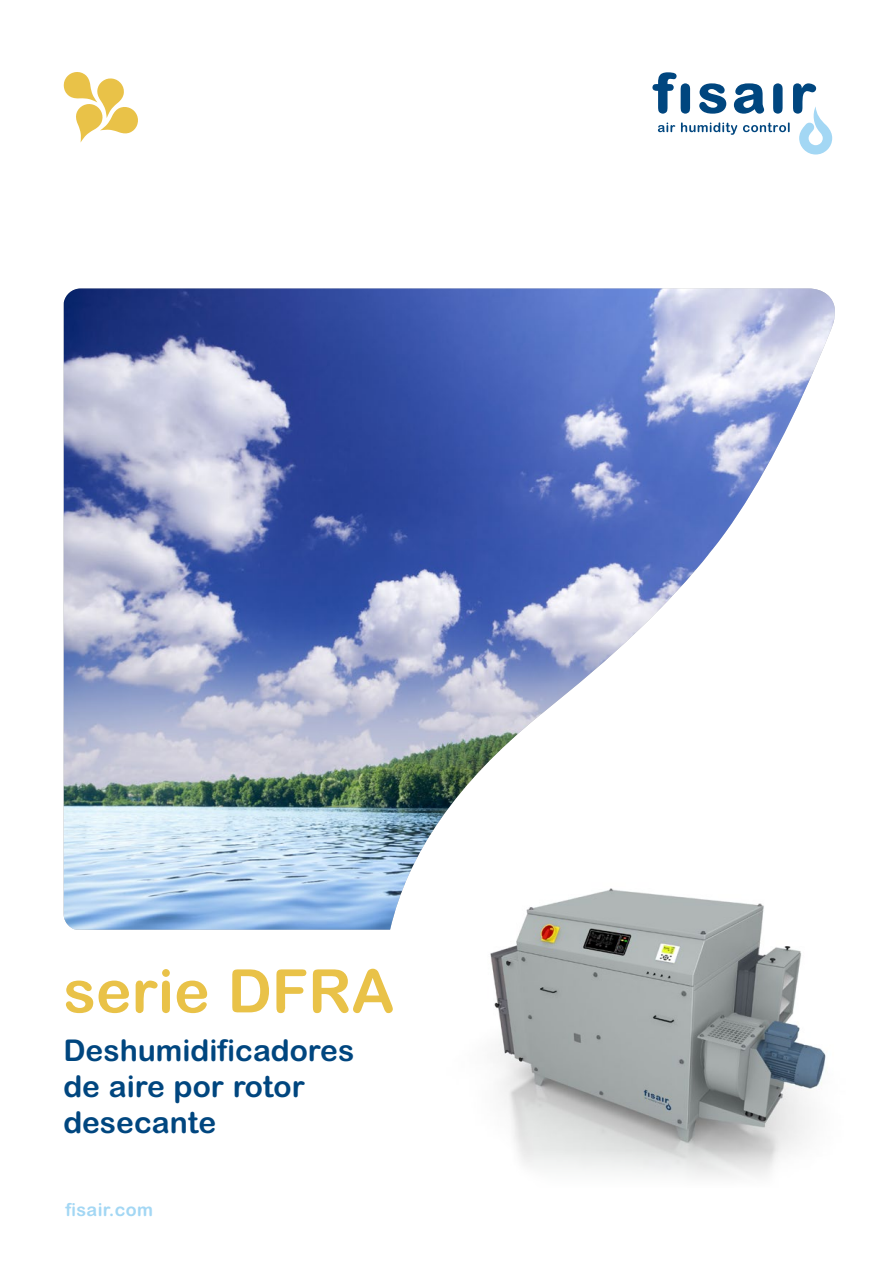
<style>
.page{position:relative;width:893px;height:1263px;background:#fff}
.page>*{position:absolute;margin:0;border:0;box-sizing:border-box;transform-origin:0 0}
.t1{font:700 60px "Arial Rounded MT";color:#e9c248}
.t2{font:700 30px/36px "Arial Rounded MT";color:#00467f}
.t3{font:700 18px "Arial Rounded MT";letter-spacing:.02em;color:#a3d7f4}
</style>
<div class="page">
<img style="left:64px;top:288px;width:771px;height:641px">
<svg style="left:652px;top:72px;width:180px;height:82px"></svg>
<svg style="left:64px;top:72px;width:74px;height:71px"></svg>
<img style="left:419px;top:873px;width:416px;height:304px">
<h1 class="t1" style="left:63px;top:956px;width:333px">serie DFRA</h1>
<p class="t2" style="left:63px;top:1032px;width:292px">Deshumidificadores de aire por rotor desecante</p>
<p class="t3" style="left:65px;top:1199px;width:89px">fisair.com</p>
</div>
